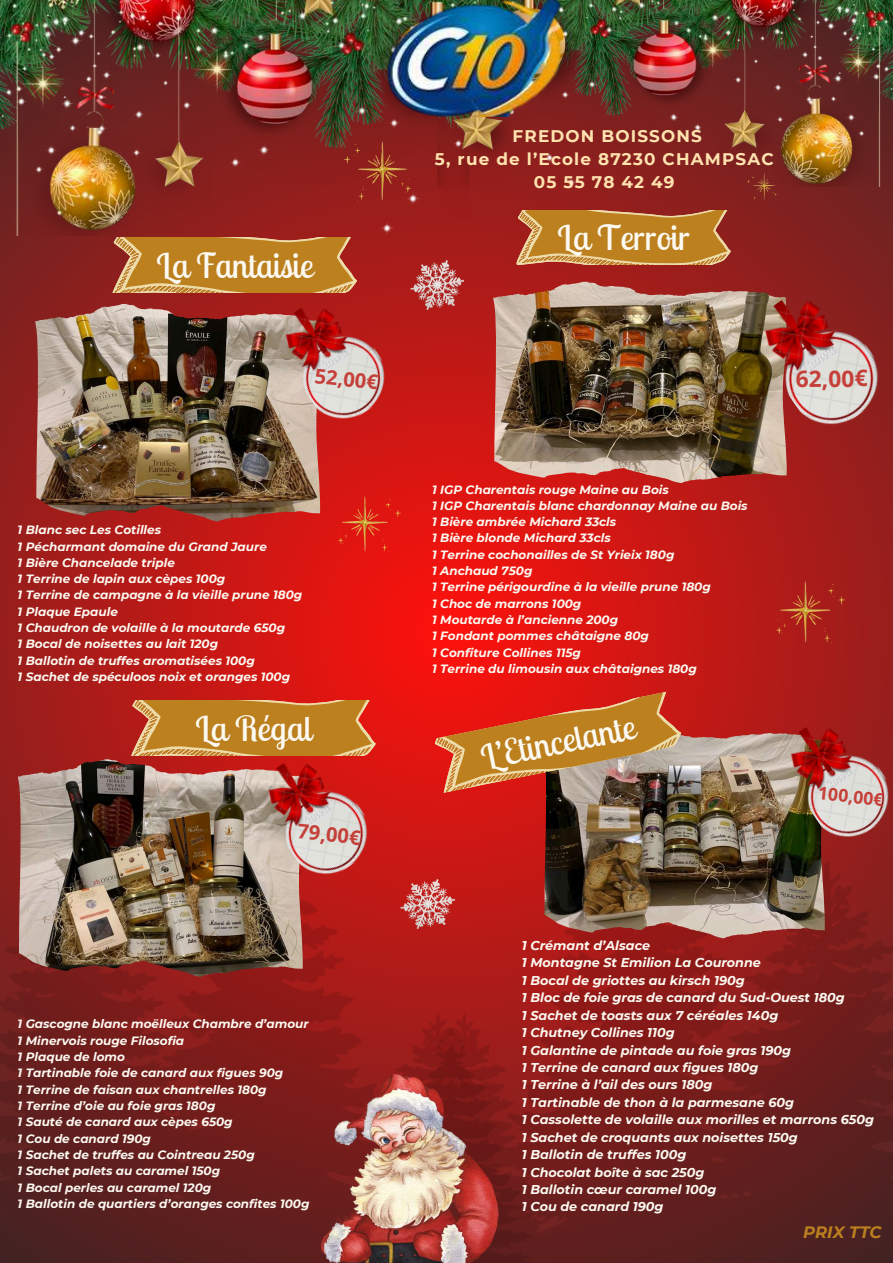
<style>
.page{position:relative;width:893px;height:1263px;background:#fff}
.page>*{position:absolute;margin:0;border:0;box-sizing:border-box;transform-origin:0 0}
.t1{font:34.5px "Lobster Two";color:#fcf9f1}
.t2{font:700 22.8px "Open Sans";color:#c6403a}
.t3{font:700 20.17px "Open Sans";color:#c6403a}
.t4{font:700 17.7px "Open Sans";color:#c6403a}
.t5{font:700 16.8px/23.4px "Montserrat";letter-spacing:.07em;color:#ffe3af;text-align:center}
.t6{font:italic 700 16.5px "Montserrat";color:#bc801f}
.t7{font:italic 700 12.75px/17.4px "Montserrat";color:#fcf9f1}
.t8{font:italic 700 12px/16.4px "Montserrat";color:#fcf9f1}
</style>
<div class="page">
<svg style="left:0;top:187px;width:893px;height:612px;background:#b8201c"></svg>
<img style="left:0;top:799px;width:370px;height:464px">
<img style="left:370px;top:799px;width:523px;height:464px">
<img style="left:468px;top:0;width:425px;height:187px">
<img style="left:0;top:0;width:468px;height:235px">
<img style="left:776px;top:582px;width:68px;height:60px">
<img style="left:339px;top:496px;width:62px;height:55px">
<img style="left:344px;top:142px;width:66px;height:58px">
<img style="left:387px;top:0;width:177px;height:116px">
<img style="left:747px;top:174px;width:29px;height:26px">
<img style="left:36px;top:324px;width:220px;height:197px">
<img style="left:265px;top:286px;width:136px;height:147px">
<svg style="left:112px;top:238px;width:245px;height:54px;background:#bd802b"></svg>
<svg style="left:516px;top:210px;width:215px;height:55px;background:#bd7f30"></svg>
<img style="left:493px;top:300px;width:228px;height:183px">
<img style="left:741px;top:275px;width:152px;height:166px">
<img style="left:410px;top:260px;width:53px;height:49px">
<img style="left:18px;top:779px;width:221px;height:198px">
<img style="left:248px;top:742px;width:136px;height:147px">
<svg style="left:131px;top:701px;width:245px;height:54px;background:#c2802b"></svg>
<img style="left:544px;top:743px;width:217px;height:195px">
<img style="left:770px;top:706px;width:123px;height:145px">
<svg style="left:432px;top:690px;width:251px;height:103px;background:#c26132"></svg>
<img style="left:322px;top:1075px;width:176px;height:188px">
<img style="left:401px;top:880px;width:53px;height:49px">
<h1 class="t1" style="left:156px;top:243px;width:158px">La Fantaisie</h1>
<h3 class="t3" style="left:316px;top:361px;width:65px;rotate:6deg">52,00€</h3>
<p class="t8" style="left:18px;top:522px;width:286px">1 Blanc sec Les Cotilles<br>1 Pécharmant domaine du Grand Jaure<br>1 Bière Chancelade triple<br>1 Terrine de lapin aux cèpes 100g<br>1 Terrine de campagne à la vieille prune 180g<br>1 Plaque Epaule<br>1 Chaudron de volaille à la moutarde 650g<br>1 Bocal de noisettes au lait 120g<br>1 Ballotin de truffes aromatisées 100g<br>1 Sachet de spéculoos noix et oranges 100g</p>
<h1 class="t1" style="left:195px;top:706px;width:117px">La Régal</h1>
<h3 class="t3" style="left:299px;top:817px;width:65px;rotate:6deg">79,00€</h3>
<p class="t8" style="left:18px;top:1016px;width:293px">1 Gascogne blanc moëlleux Chambre d’amour<br>1 Minervois rouge Filosofia<br>1 Plaque de lomo<br>1 Tartinable foie de canard aux figues 90g<br>1 Terrine de faisan aux chantrelles 180g<br>1 Terrine d’oie au foie gras 180g<br>1 Sauté de canard aux cèpes 650g<br>1 Cou de canard 190g<br>1 Sachet de truffes au Cointreau 250g<br>1 Sachet palets au caramel 150g<br>1 Bocal perles au caramel 120g<br>1 Ballotin de quartiers d’oranges confites 100g</p>
<h3 class="t5" style="left:435px;top:124px;width:340px">FREDON BOISSONS<br>5, rue de l’Ecole 87230 CHAMPSAC<br>05 55 78 42 49</h3>
<h1 class="t1" style="left:557px;top:216px;width:134px">La Terroir</h1>
<p class="t8" style="left:432px;top:481px;width:317px">1 IGP Charentais rouge Maine au Bois<br>1 IGP Charentais blanc chardonnay Maine au Bois<br>1 Bière ambrée Michard 33cls<br>1 Bière blonde Michard 33cls<br>1 Terrine cochonailles de St Yrieix 180g<br>1 Anchaud 750g<br>1 Terrine périgourdine à la vieille prune 180g<br>1 Choc de marrons 100g<br>1 Moutarde à l’ancienne 200g<br>1 Fondant pommes châtaigne 80g<br>1 Confiture Collines 115g<br>1 Terrine du limousin aux châtaignes 180g</p>
<h1 class="t1" style="left:477px;top:735px;width:158px;rotate:-11deg">L’Etincelante</h1>
<h2 class="t2" style="left:795px;top:363px;width:73px;rotate:-1deg">62,00€</h2>
<h3 class="t4" style="left:819px;top:780px;width:67px;rotate:6deg">100,00€</h3>
<p class="t7" style="left:522px;top:936px;width:354px">1 Crémant d’Alsace<br>1 Montagne St Emilion La Couronne<br>1 Bocal de griottes au kirsch 190g<br>1 Bloc de foie gras de canard du Sud-Ouest 180g<br>1 Sachet de toasts aux 7 céréales 140g<br>1 Chutney Collines 110g<br>1 Galantine de pintade au foie gras 190g<br>1 Terrine de canard aux figues 180g<br>1 Terrine à l’ail des ours 180g<br>1 Tartinable de thon à la parmesane 60g<br>1 Cassolette de volaille aux morilles et marrons 650g<br>1 Sachet de croquants aux noisettes 150g<br>1 Ballotin de truffes 100g<br>1 Chocolat boîte à sac 250g<br>1 Ballotin cœur caramel 100g<br>1 Cou de canard 190g</p>
<h3 class="t6" style="left:803px;top:1222px;width:80px">PRIX TTC</h3>
</div>
